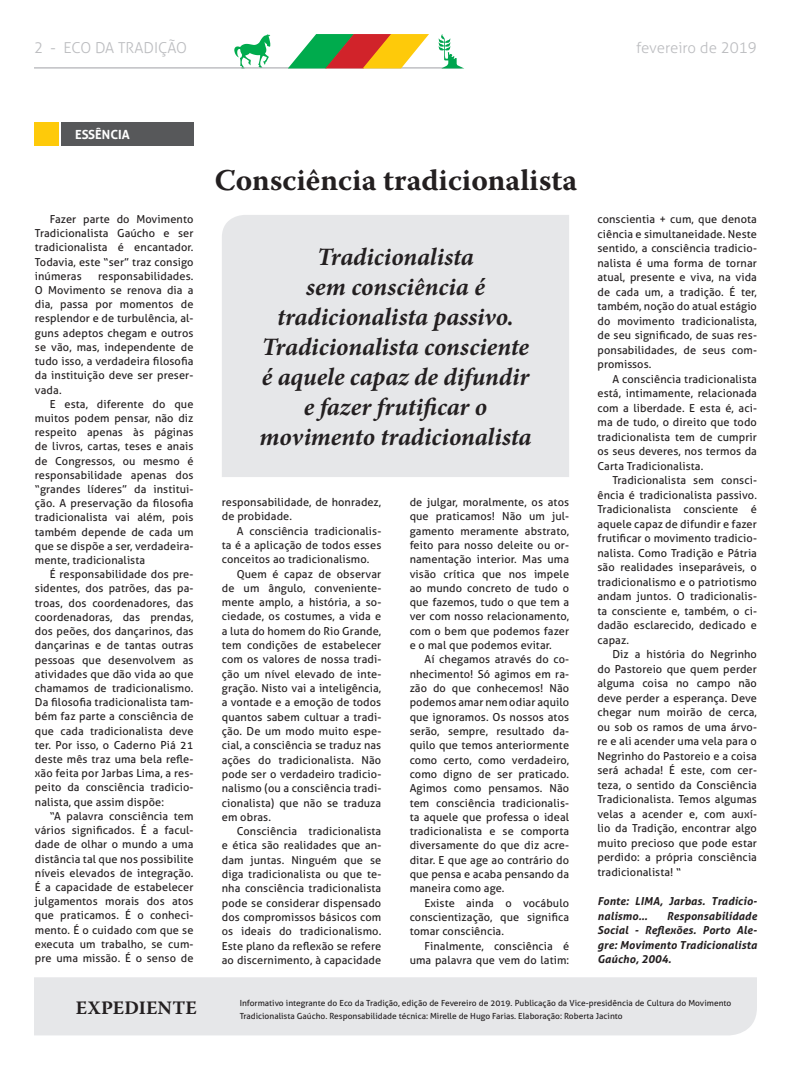
<style>
.page{position:relative;width:791px;height:1078px;background:#fff}
.page>*{position:absolute;margin:0;border:0;box-sizing:border-box;transform-origin:0 0}
.t1{font:700 30px "Warnock Pro";color:#231f20}
.t2{font:italic 700 25px/30px "Minion Pro";letter-spacing:-.005em;color:#231f20;text-align:center}
.t3{font:700 18.9px "Warnock Pro";letter-spacing:.01em;color:#231f20}
.t4{font:300 15px "Aller";color:#bcbdc0}
.t5{font:700 12.6px "Aller";color:#fff}
.t6{font:11px/14.3px "Aller";letter-spacing:.01em;color:#231f20;text-align:justify}
.t7{font:italic 700 11px/14.5px "Aller";letter-spacing:.01em;color:#231f20}
.t8{font:8.4px/12.6px "Aller";color:#231f20}
</style>
<div class="page">
<div style="left:222px;top:215px;width:347px;height:262px;background:#e6e7e9"></div>
<div style="left:34px;top:122px;width:24px;height:24px;background:#feca0a"></div>
<div style="left:61px;top:122px;width:132px;height:24px;background:#57585a"></div>
<div style="left:34px;top:977px;width:723px;height:58px;background:#e6e7e9"></div>
<svg style="left:234px;top:34px;width:36px;height:33px"></svg>
<hr style="left:34px;top:67px;width:428px;height:1px;background:#a8a9ad">
<svg style="left:288px;top:34px;width:141px;height:34px"></svg>
<svg style="left:438px;top:34px;width:25px;height:34px"></svg>
<p class="t4" style="left:34px;top:39px;width:154px">2 - ECO DA TRADIÇÃO</p>
<p class="t4" style="left:636px;top:39px;width:122px">fevereiro de 2019</p>
<p class="t5" style="left:75px;top:126px;width:56px">ESSÊNCIA</p>
<p class="t6" style="left:35px;top:212px;width:160px;text-indent:15px">Fazer parte do Movimento Tradicionalista Gaúcho e ser tradicionalista é encantador.<br>Todavia, este “ser” traz consigo inúmeras</p>
<p class="t6" style="left:35px;top:269px;width:160px;text-indent:63px">responsabilidades.<br>O Movimento se renova dia a dia, passa por momentos de resplendor e de turbulência, al&shy;guns adeptos chegam e outros se vão, mas, independente de tudo isso, a verdadeira filosofia da instituição deve ser preser&shy;vada.</p>
<p class="t6" style="left:35px;top:396px;width:160px;text-indent:15px">E esta, diferente do que muitos podem pensar, não diz respeito apenas às páginas de livros, cartas, teses e anais de Congressos, ou mesmo é responsabilidade apenas dos “grandes líderes” da institui&shy;ção. A preservação da filosofia tradicionalista vai além, pois também depende de cada um que se dispõe a ser, verdadeira&shy;mente, tradicionalista</p>
<p class="t6" style="left:35px;top:567px;width:160px;text-indent:15px">É responsabilidade dos pre&shy;sidentes, dos patrões, das pa&shy;troas, dos coordenadores, das coordenadoras, das prendas, dos peões, dos dançarinos, das dançarinas e de tantas outras pessoas que desenvolvem as atividades que dão vida ao que chamamos de tradicionalismo.<br>Da filosofia tradicionalista tam&shy;bém faz parte a consciência de que cada tradicionalista deve ter. Por isso, o Caderno Piá 21 deste mês traz uma bela refle&shy;xão feita por Jarbas Lima, a res&shy;peito da consciência tradicio&shy;nalista, que assim dispõe:</p>
<p class="t6" style="left:35px;top:808px;width:160px;text-indent:15px">“A palavra consciência tem vários significados. É a facul&shy;dade de olhar o mundo a uma distância tal que nos possibilite níveis elevados de integração.<br>É a capacidade de estabelecer julgamentos morais dos atos que praticamos. É o conheci&shy;mento. É o cuidado com que se executa um trabalho, se cum&shy;pre uma missão. É o senso de</p>
<p class="t1" style="left:215px;top:161px;width:364px">Consciência tradicionalista</p>
<p class="t2" style="left:259px;top:241px;width:274px">Tradicionalista<br>sem consciência é tradicionalista passivo.<br>Tradicionalista consciente é aquele capaz de difundir e fazer frutificar o movimento tradicionalista</p>
<p class="t6" style="left:222px;top:495px;width:161px">responsabilidade, de honradez, de probidade.</p>
<p class="t6" style="left:222px;top:523px;width:161px;text-indent:15px">A consciência tradicionalis&shy;ta é a aplicação de todos esses conceitos ao tradicionalismo.</p>
<p class="t6" style="left:222px;top:566px;width:161px;text-indent:15px">Quem é capaz de observar de um ângulo, conveniente&shy;mente amplo, a história, a so&shy;ciedade, os costumes, a vida e a luta do homem do Rio Grande, tem condições de estabelecer com os valores de nossa tradi&shy;ção um nível elevado de inte&shy;gração. Nisto vai a inteligência, a vontade e a emoção de todos quantos sabem cultuar a tradi&shy;ção. De um modo muito espe&shy;cial, a consciência se traduz nas ações do tradicionalista. Não pode ser o verdadeiro tradicio&shy;nalismo (ou a consciência tradi&shy;cionalista) que não se traduza em obras.</p>
<p class="t6" style="left:222px;top:823px;width:161px;text-indent:15px">Consciência tradicionalista e ética são realidades que an&shy;dam juntas. Ninguém que se diga tradicionalista ou que te&shy;nha consciência tradicionalista pode se considerar dispensado dos compromissos básicos com os ideais do tradicionalismo.<br>Este plano da reflexão se refere ao discernimento, à capacidade</p>
<p class="t6" style="left:410px;top:495px;width:161px">de julgar, moralmente, os atos que praticamos! Não um jul&shy;gamento meramente abstrato, feito para nosso deleite ou or&shy;namentação interior. Mas uma visão crítica que nos impele ao mundo concreto de tudo o que fazemos, tudo o que tem a ver com nosso relacionamento, com o bem que podemos fazer e o mal que podemos evitar.</p>
<p class="t6" style="left:410px;top:652px;width:161px;text-indent:15px">Aí chegamos através do co&shy;nhecimento! Só agimos em ra&shy;zão do que conhecemos! Não podemos amar nem odiar aquilo que ignoramos. Os nossos atos serão, sempre, resultado da&shy;quilo que temos anteriormente como certo, como verdadeiro, como digno de ser praticado.<br>Agimos como pensamos. Não tem consciência tradicionalis&shy;ta aquele que professa o ideal tradicionalista e se comporta diversamente do que diz acre&shy;ditar. E que age ao contrário do que pensa e acaba pensando da maneira como age.</p>
<p class="t6" style="left:410px;top:895px;width:161px;text-indent:15px">Existe ainda o vocábulo conscientização, que significa tomar consciência.</p>
<p class="t6" style="left:410px;top:938px;width:161px;text-align:right">Finalmente, consciência é uma palavra que vem do latim:</p>
<p class="t6" style="left:597px;top:212px;width:161px">conscientia + cum, que denota ciência e simultaneidade. Neste sentido, a consciência tradicio&shy;nalista é uma forma de tornar atual, presente e viva, na vida de cada um, a tradição. É ter, também, noção do atual estágio do movimento tradicionalista, de seu significado, de suas res&shy;ponsabilidades, de seus com&shy;promissos.</p>
<p class="t6" style="left:597px;top:371px;width:161px;text-indent:15px">A consciência tradicionalista está, intimamente, relacionada com a liberdade. E esta é, aci&shy;ma de tudo, o direito que todo tradicionalista tem de cumprir os seus deveres, nos termos da Carta Tradicionalista.</p>
<p class="t6" style="left:597px;top:473px;width:161px;text-indent:15px">Tradicionalista sem consci&shy;ência é tradicionalista passivo.<br>Tradicionalista consciente é aquele capaz de difundir e fazer frutificar o movimento tradicio&shy;nalista. Como Tradição e Pátria são realidades inseparáveis, o tradicionalismo e o patriotismo andam juntos. O tradicionalis&shy;ta consciente e, também, o ci&shy;dadão esclarecido, dedicado e capaz.</p>
<p class="t6" style="left:597px;top:647px;width:161px;text-indent:15px">Diz a história do Negrinho do Pastoreio que quem perder alguma coisa no campo não deve perder a esperança. Deve chegar num moirão de cerca, ou sob os ramos de uma árvo&shy;re e ali acender uma vela para o Negrinho do Pastoreio e a coisa será achada! É este, com cer&shy;teza, o sentido da Consciência Tradicionalista. Temos algumas velas a acender e, com auxí&shy;lio da Tradição, encontrar algo muito precioso que pode estar perdido: a própria consciência tradicionalista! “</p>
<p class="t7" style="left:597px;top:893px;width:161px">Fonte: LIMA, Jarbas. Tradicio&shy;nalismo…</p>
<p class="t7" style="left:597px;top:908px;width:161px;text-align:justify;text-indent:69px">Responsabilidade Social - Reflexões. Porto Ale&shy;gre: Movimento Tradicionalista Gaúcho, 2004.</p>
<p class="t3" style="left:76px;top:996px;width:123px">EXPEDIENTE</p>
<p class="t8" style="left:240px;top:996px;width:493px">Informativo integrante do Eco da Tradição, edição de Fevereiro de 2019. Publicação da Vice-presidência de Cultura do Movimento<br>Tradicionalista Gaúcho. Responsabilidade técnica: Mirelle de Hugo Farias. Elaboração: Roberta Jacinto</p>
</div>
